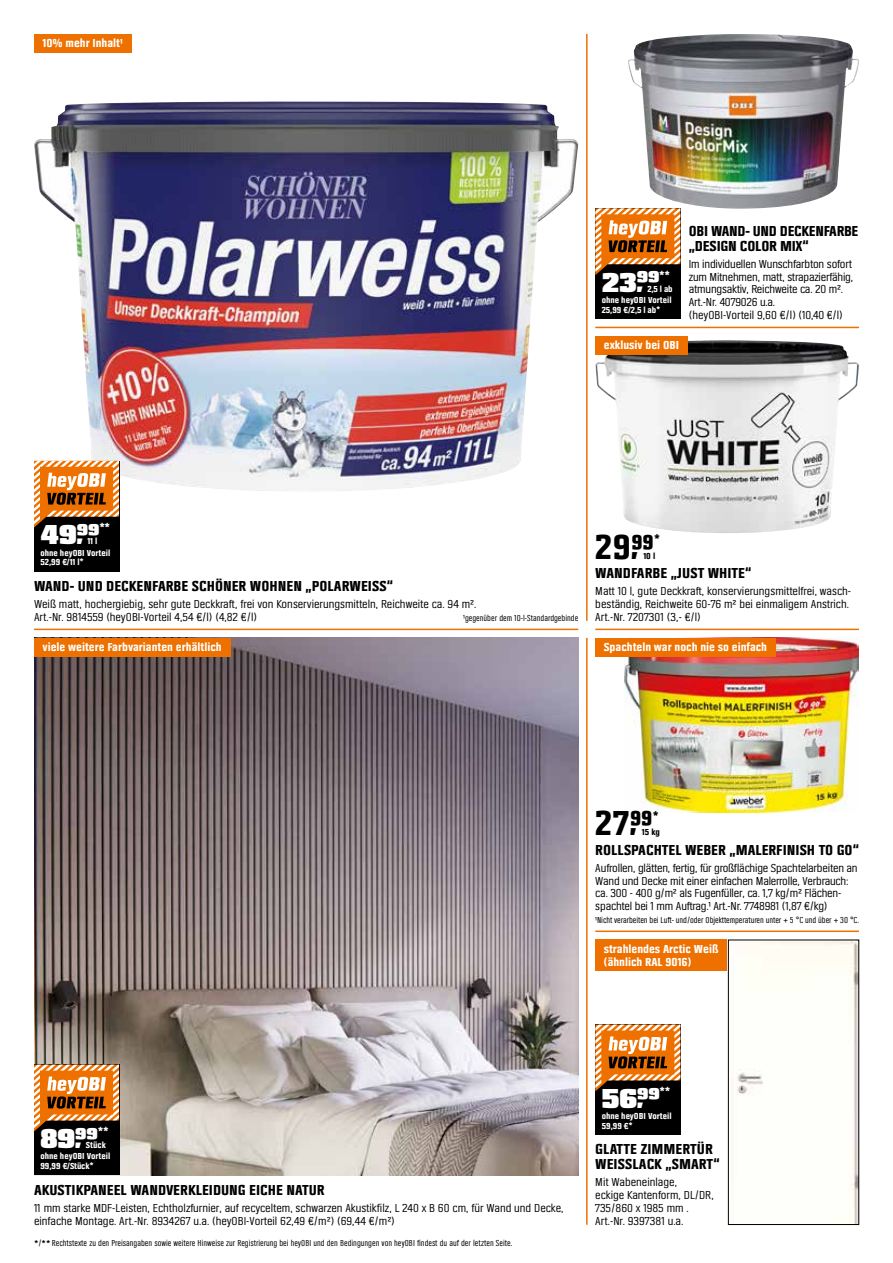
<style>
.page{position:relative;width:893px;height:1263px;background:#fff}
.page>*{position:absolute;margin:0;border:0;box-sizing:border-box;transform-origin:0 0}
.t1{font:700 36px "Obi Ziffern Sup Cent 20";color:#000}
.t2{font:900 28.5px "Obi Ziffern Supnew";color:#fff;scale:.95 1}
.t3{font:900 15.75px "Obi Sans ML20";color:#000}
.t4{font:700 15px/15px "Obi Sans ML20";color:#000}
.t5{font:700 15px/15px "Obi Sans ML20";letter-spacing:-.02em;color:#000}
.t6{font:12px/12.8px "Obi Sans ML20";letter-spacing:-.01em;color:#000}
.t7{font:700 12px/12.8px "Obi Sans ML20";color:#fff}
.t8{font:9px "Obi Sans ML20 Regular Con";color:#000}
.t9{font:700 9px/11.2px "Obi Sans ML20";color:#fff}
.t10{font:700 9px "Obi Sans ML20";color:#000}
.s1{font-family:"Obi Ziffern Sup"}
.s2{font-family:"Obi Ziffern Sup 20"}
.s3{font-size:12px}
</style>
<div class="page">
<hr style="left:586px;top:34px;width:2px;height:587px;background:#ee7100">
<hr style="left:34px;top:629px;width:544px;height:1px;background:#ee7100">
<hr style="left:595px;top:327px;width:264px;height:1px;background:#ee7100">
<hr style="left:595px;top:629px;width:264px;height:1px;background:#ee7100">
<hr style="left:586px;top:638px;width:2px;height:587px;background:#ee7100">
<hr style="left:595px;top:930px;width:264px;height:2px;background:#ee7100">
<img style="left:34px;top:102px;width:544px;height:390px">
<img style="left:34px;top:638px;width:544px;height:537px">
<img style="left:731px;top:942px;width:126px;height:281px">
<div style="left:728px;top:940px;width:131px;height:285px;border:1px solid #000"></div>
<img style="left:624px;top:638px;width:235px;height:174px">
<img style="left:595px;top:340px;width:264px;height:193px">
<img style="left:628px;top:34px;width:231px;height:175px">
<div style="left:34px;top:34px;width:97px;height:18px;background:#ee7100"></div>
<div style="left:34px;top:638px;width:196px;height:18px;background:#ee7100"></div>
<div style="left:595px;top:336px;width:92px;height:18px;background:#ee7100"></div>
<div style="left:595px;top:638px;width:181px;height:18px;background:#ee7100"></div>
<div style="left:595px;top:940px;width:132px;height:31px;background:#ee7100"></div>
<div style="left:595px;top:208px;width:85px;height:111px;background:#000"></div>
<svg style="left:595px;top:208px;width:85px;height:67px"></svg>
<div style="left:34px;top:1065px;width:85px;height:110px;background:#000"></div>
<svg style="left:34px;top:1065px;width:85px;height:66px"></svg>
<div style="left:34px;top:461px;width:85px;height:110px;background:#000"></div>
<svg style="left:34px;top:461px;width:85px;height:66px"></svg>
<div style="left:595px;top:1024px;width:85px;height:111px;background:#000"></div>
<svg style="left:595px;top:1024px;width:85px;height:67px"></svg>
<p class="t7" style="left:43px;top:37px;width:82px">10% mehr Inhalt¹</p>
<h2 class="t2" style="left:602px;top:268px;width:73px"><span class="s1">23</span>,99<sup>**</sup></h2>
<p class="t9" style="left:602px;top:283px;width:72px;text-align:right">2,5 l ab<br>ohne heyOBI Vorteil</p>
<p class="t9" style="left:602px;top:304px;width:60px">25,99 €/2,5 l ab*</p>
<p class="t7" style="left:604px;top:339px;width:77px">exklusiv bei OBI</p>
<p class="t5" style="left:689px;top:223px;width:171px">OBI WAND- UND DECKENFARBE „DESIGN COLOR MIX“</p>
<p class="t6" style="left:689px;top:258px;width:166px">Im individuellen Wunschfarbton sofort zum Mitnehmen, matt, strapazierfähig, atmungsaktiv, Reichweite ca. 20 m².<br>Art.-Nr. 4079026 u.a.<br>(heyOBI-Vorteil 9,60 €/l) (10,40 €/l)</p>
<h2 class="t2" style="left:40px;top:521px;width:75px"><span class="s1">49</span>,99<sup>**</sup></h2>
<p class="t9" style="left:40px;top:536px;width:71px;text-indent:47px">11 l ohne heyOBI Vorteil</p>
<p class="t9" style="left:40px;top:556px;width:45px">52,99 €/11 l*</p>
<p class="t4" style="left:34px;top:579px;width:361px">WAND- UND DECKENFARBE SCHÖNER WOHNEN „POLARWEISS“</p>
<p class="t6" style="left:34px;top:598px;width:444px">Weiß matt, hochergiebig, sehr gute Deckkraft, frei von Konservierungsmitteln, Reichweite ca. 94 m².<br>Art.-Nr. 9814559 (heyOBI-Vorteil 4,54 €/l) (4,82 €/l)</p>
<p class="t8" style="left:463px;top:613px;width:117px">¹gegenüber dem 10-l-Standardgebinde</p>
<p class="t7" style="left:43px;top:641px;width:181px">viele weitere Farbvarianten erhältlich</p>
<h1 class="t1" style="left:595px;top:531px;width:61px"><span class="s2">29</span>,99</h1>
<h3 class="t3" style="left:655px;top:533px;width:7px">*</h3>
<p class="t10" style="left:643px;top:550px;width:13px">10 l</p>
<p class="t4" style="left:595px;top:566px;width:157px">WANDFARBE „JUST WHITE“</p>
<p class="t6" style="left:595px;top:585px;width:257px">Matt 10 l, gute Deckkraft, konservierungsmittelfrei, wasch&shy;beständig, Reichweite 60-76 m² bei einmaligem Anstrich.<br>Art.-Nr. 7207301 (3,- €/l)</p>
<p class="t7" style="left:604px;top:641px;width:165px">Spachteln war noch nie so einfach</p>
<h1 class="t1" style="left:595px;top:807px;width:59px"><span class="s2">27</span>,99</h1>
<h3 class="t3" style="left:653px;top:809px;width:7px">*</h3>
<p class="t10" style="left:642px;top:827px;width:20px">15 kg</p>
<p class="t4" style="left:595px;top:842px;width:265px">ROLLSPACHTEL WEBER „MALERFINISH TO GO“</p>
<p class="t6" style="left:595px;top:862px;width:264px">Aufrollen, glätten, fertig, für großflächige Spachtelarbeiten an Wand und Decke mit einer einfachen Malerrolle, Verbrauch: ca. 300 - 400 g/m² als Fugenfüller, ca. 1,7 kg/m² Flächen&shy;spachtel bei 1 mm Auftrag.¹ Art.-Nr. 7748981 (1,87 €/kg)</p>
<p class="t8" style="left:595px;top:915px;width:265px">¹Nicht verarbeiten bei Luft- und/oder Objekttemperaturen unter + 5 °C und über + 30 °C.</p>
<p class="t7" style="left:604px;top:943px;width:116px">strahlendes Arctic Weiß (ähnlich RAL 9016)</p>
<h2 class="t2" style="left:40px;top:1124px;width:73px"><span class="s1">89</span>99, <sup>**</sup></h2>
<p class="t9" style="left:40px;top:1139px;width:71px;text-indent:45px">Stück ohne heyOBI Vorteil</p>
<p class="t9" style="left:40px;top:1160px;width:54px">99,99 €/Stück*</p>
<p class="t4" style="left:34px;top:1182px;width:292px">AKUSTIKPANEEL WANDVERKLEIDUNG EICHE NATUR</p>
<p class="t6" style="left:34px;top:1202px;width:531px">11 mm starke MDF-Leisten, Echtholzfurnier, auf recyceltem, schwarzen Akustikfilz, L 240 x B 60 cm, für Wand und Decke, einfache Montage. Art.-Nr. 8934267 u.a. (heyOBI-Vorteil 62,49 €/m2) (69,44 €/m²)</p>
<p class="t8" style="left:34px;top:1238px;width:480px"><span class="s3">*</span>/<span class="s3">**</span> Rechtstexte zu den Preisangaben sowie weitere Hinweise zur Registrierung bei heyOBI und den Bedingungen von heyOBI findest du auf der letzten Seite.</p>
<h2 class="t2" style="left:602px;top:1084px;width:74px"><span class="s1">56</span>,99<sup>**</sup></h2>
<p class="t9" style="left:602px;top:1112px;width:71px;line-height:9.4px">ohne heyOBI Vorteil<br>59,99 €*</p>
<p class="t4" style="left:595px;top:1142px;width:126px">GLATTE ZIMMERTÜR<br>WEISSLACK „SMART“</p>
<p class="t6" style="left:595px;top:1176px;width:120px">Mit Wabeneinlage,<br>eckige Kantenform, DL/DR,<br>735/860 x 1985 mm .<br>Art.-Nr. 9397381 u.a.</p>
</div>
